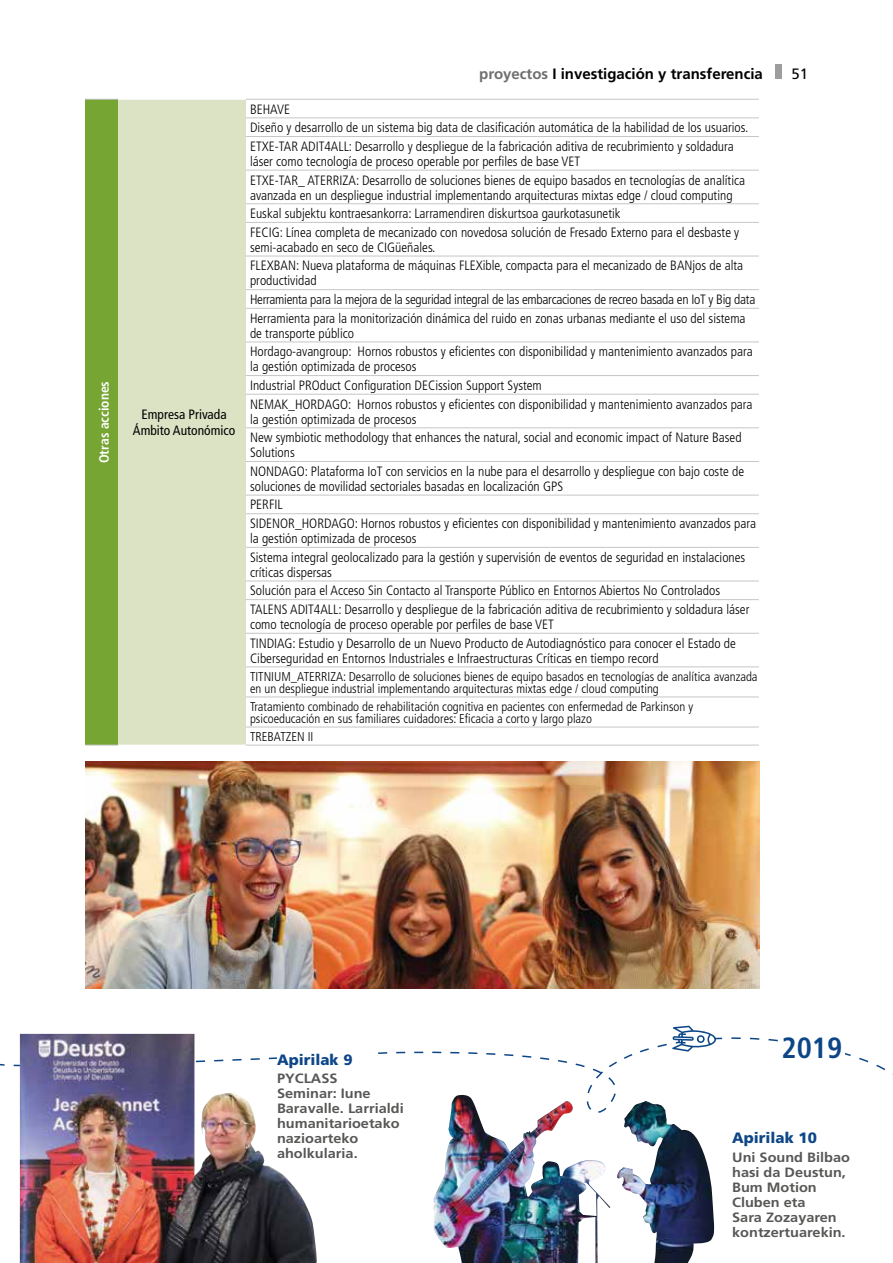
<style>
.page{position:relative;width:893px;height:1263px;background:#fff}
.page>*{position:absolute;margin:0;border:0;box-sizing:border-box;transform-origin:0 0}
.t1{font:700 condensed 29.25px "Frutiger";color:#0d4687}
.t2{font:700 15px "Frutiger";color:#000}
.t3{font:900 15px "Frutiger";color:#0d4687}
.t4{font:15px "Frutiger";color:#000}
.t5{font:300 condensed 13.5px/18.6px "Frutiger";color:#000}
.t6{font:700 13.5px/15px "Frutiger";color:#575756;scale:1.08 1}
.t7{font:condensed 13.5px/16.5px "Frutiger";color:#000;text-align:center}
.t8{font:700 condensed 13.5px "Frutiger";color:#fff}
.t9{font:300 condensed 12.75px/12px "Frutiger";color:#000}
.s1{color:#706f6f}
</style>
<div class="page">
<div style="left:776px;top:65px;width:6px;height:14px;background:#9d9d9c"></div>
<svg style="left:0;top:988px;width:760px;height:120px"></svg>
<svg style="left:656px;top:1026px;width:237px;height:58px"></svg>
<div style="left:778px;top:1036px;width:67px;height:28px;background:#fff"></div>
<div style="left:277px;top:1053px;width:98px;height:12px;background:#fff"></div>
<div style="left:85px;top:99px;width:33px;height:646px;background:#76a534"></div>
<div style="left:118px;top:99px;width:128px;height:646px;background:#dbe3c4"></div>
<hr style="left:246px;top:99px;width:513px;height:1px;background:#c6c6c6">
<hr style="left:246px;top:117px;width:513px;height:1px;background:#c6c6c6">
<hr style="left:246px;top:136px;width:513px;height:1px;background:#c6c6c6">
<hr style="left:246px;top:170px;width:513px;height:1px;background:#c6c6c6">
<hr style="left:246px;top:203px;width:513px;height:1px;background:#c6c6c6">
<hr style="left:246px;top:222px;width:513px;height:1px;background:#c6c6c6">
<hr style="left:246px;top:256px;width:513px;height:1px;background:#c6c6c6">
<hr style="left:246px;top:289px;width:513px;height:1px;background:#c6c6c6">
<hr style="left:85px;top:99px;width:33px;height:1px;background:#c6c6c6">
<hr style="left:246px;top:308px;width:513px;height:1px;background:#c6c6c6">
<hr style="left:246px;top:342px;width:513px;height:1px;background:#c6c6c6">
<hr style="left:246px;top:375px;width:513px;height:1px;background:#c6c6c6">
<hr style="left:246px;top:394px;width:513px;height:1px;background:#c6c6c6">
<hr style="left:246px;top:427px;width:513px;height:1px;background:#c6c6c6">
<hr style="left:246px;top:461px;width:513px;height:1px;background:#c6c6c6">
<hr style="left:246px;top:495px;width:513px;height:1px;background:#c6c6c6">
<hr style="left:246px;top:513px;width:513px;height:1px;background:#c6c6c6">
<hr style="left:246px;top:547px;width:513px;height:1px;background:#c6c6c6">
<hr style="left:246px;top:581px;width:513px;height:1px;background:#c6c6c6">
<hr style="left:246px;top:599px;width:513px;height:1px;background:#c6c6c6">
<hr style="left:246px;top:633px;width:513px;height:1px;background:#c6c6c6">
<hr style="left:246px;top:666px;width:513px;height:1px;background:#c6c6c6">
<hr style="left:246px;top:697px;width:513px;height:1px;background:#c6c6c6">
<hr style="left:246px;top:727px;width:513px;height:1px;background:#c6c6c6">
<hr style="left:85px;top:745px;width:33px;height:1px;background:#c6c6c6">
<hr style="left:246px;top:745px;width:513px;height:1px;background:#c6c6c6">
<hr style="left:118px;top:99px;width:128px;height:1px;background:#fff">
<img style="left:85px;top:761px;width:675px;height:227px">
<img style="left:20px;top:1034px;width:297px;height:229px">
<img style="left:434px;top:1095px;width:229px;height:168px">
<p class="t8" style="left:96px;top:463px;width:84px;rotate:-90deg">Otras acciones</p>
<p class="t7" style="left:133px;top:406px;width:104px">Empresa Privada<br>Ámbito Autonómico</p>
<p class="t2" style="left:479px;top:65px;width:285px"><span class="s1">proyectos</span> I investigación y transferencia</p>
<p class="t4" style="left:791px;top:65px;width:18px">51</p>
<p class="t5" style="left:250px;top:100px;width:500px">BEHAVE<br>Diseño y desarrollo de un sistema big data de clasificación automática de la habilidad de los usuarios.<br>ETXE-TAR ADIT4ALL: Desarrollo y despliegue de la fabricación aditiva de recubrimiento y soldadura</p>
<p class="t5" style="left:250px;top:152px;width:497px">láser como tecnología de proceso operable por perfiles de base VET<br>ETXE-TAR_ ATERRIZA: Desarrollo de soluciones bienes de equipo basados en tecnologías de analítica</p>
<p class="t5" style="left:250px;top:186px;width:491px">avanzada en un despliegue industrial implementando arquitecturas mixtas edge / cloud computing<br>Euskal subjektu kontraesankorra: Larramendiren diskurtsoa gaurkotasunetik<br>FECIG: Línea completa de mecanizado con novedosa solución de Fresado Externo para el desbaste y</p>
<p class="t5" style="left:250px;top:238px;width:495px">semi-acabado en seco de CIGüeñales.<br>FLEXBAN: Nueva plataforma de máquinas FLEXible, compacta para el mecanizado de BANjos de alta</p>
<p class="t5" style="left:250px;top:272px;width:507px">productividad<br>Herramienta para la mejora de la seguridad integral de las embarcaciones de recreo basada en IoT y Big data<br>Herramienta para la monitorización dinámica del ruido en zonas urbanas mediante el uso del sistema</p>
<p class="t5" style="left:250px;top:324px;width:504px">de transporte público<br>Hordago-avangroup: Hornos robustos y eficientes con disponibilidad y mantenimiento avanzados para</p>
<p class="t5" style="left:250px;top:357px;width:504px">la gestión optimizada de procesos<br>Industrial PROduct Configuration DECission Support System<br>NEMAK_HORDAGO: Hornos robustos y eficientes con disponibilidad y mantenimiento avanzados para</p>
<p class="t5" style="left:250px;top:410px;width:493px">la gestión optimizada de procesos<br>New symbiotic methodology that enhances the natural, social and economic impact of Nature Based</p>
<p class="t5" style="left:250px;top:443px;width:496px">Solutions<br>NONDAGO: Plataforma IoT con servicios en la nube para el desarrollo y despliegue con bajo coste de</p>
<p class="t5" style="left:250px;top:477px;width:507px">soluciones de movilidad sectoriales basadas en localización GPS<br>PERFIL<br>SIDENOR_HORDAGO: Hornos robustos y eficientes con disponibilidad y mantenimiento avanzados para</p>
<p class="t5" style="left:250px;top:529px;width:497px">la gestión optimizada de procesos<br>Sistema integral geolocalizado para la gestión y supervisión de eventos de seguridad en instalaciones</p>
<p class="t5" style="left:250px;top:563px;width:501px">críticas dispersas<br>Solución para el Acceso Sin Contacto al Transporte Público en Entornos Abiertos No Controlados<br>TALENS ADIT4ALL: Desarrollo y despliegue de la fabricación aditiva de recubrimiento y soldadura láser</p>
<p class="t5" style="left:250px;top:615px;width:487px">como tecnología de proceso operable por perfiles de base VET<br>TINDIAG: Estudio y Desarrollo de un Nuevo Producto de Autodiagnóstico para conocer el Estado de</p>
<p class="t5" style="left:250px;top:649px;width:410px">Ciberseguridad en Entornos Industriales e Infraestructuras Críticas en tiempo record</p>
<p class="t9" style="left:250px;top:670px;width:509px">TITNIUM_ATERRIZA: Desarrollo de soluciones bienes de equipo basados en tecnologías de analítica avanzada en un despliegue industrial implementando arquitecturas mixtas edge / cloud computing</p>
<p class="t9" style="left:250px;top:700px;width:445px">Tratamiento combinado de rehabilitación cognitiva en pacientes con enfermedad de Parkinson y psicoeducación en sus familiares cuidadores: Eficacia a corto y largo plazo</p>
<p class="t9" style="left:250px;top:731px;width:65px">TREBATZEN II</p>
<p class="t3" style="left:277px;top:1050px;width:77px">Apirilak 9</p>
<p class="t6" style="left:277px;top:1071px;width:119px">PYCLASS<br>Seminar: Iune<br>Baravalle. Larrialdi humanitarioetako nazioarteko aholkularia.</p>
<h1 class="t1" style="left:781px;top:1030px;width:62px">2019</h1>
<p class="t3" style="left:732px;top:1128px;width:86px">Apirilak 10</p>
<p class="t6" style="left:732px;top:1149px;width:111px">Uni Sound Bilbao hasi da Deustun,<br>Bum Motion<br>Cluben eta<br>Sara Zozayaren kontzertuarekin.</p>
</div>
